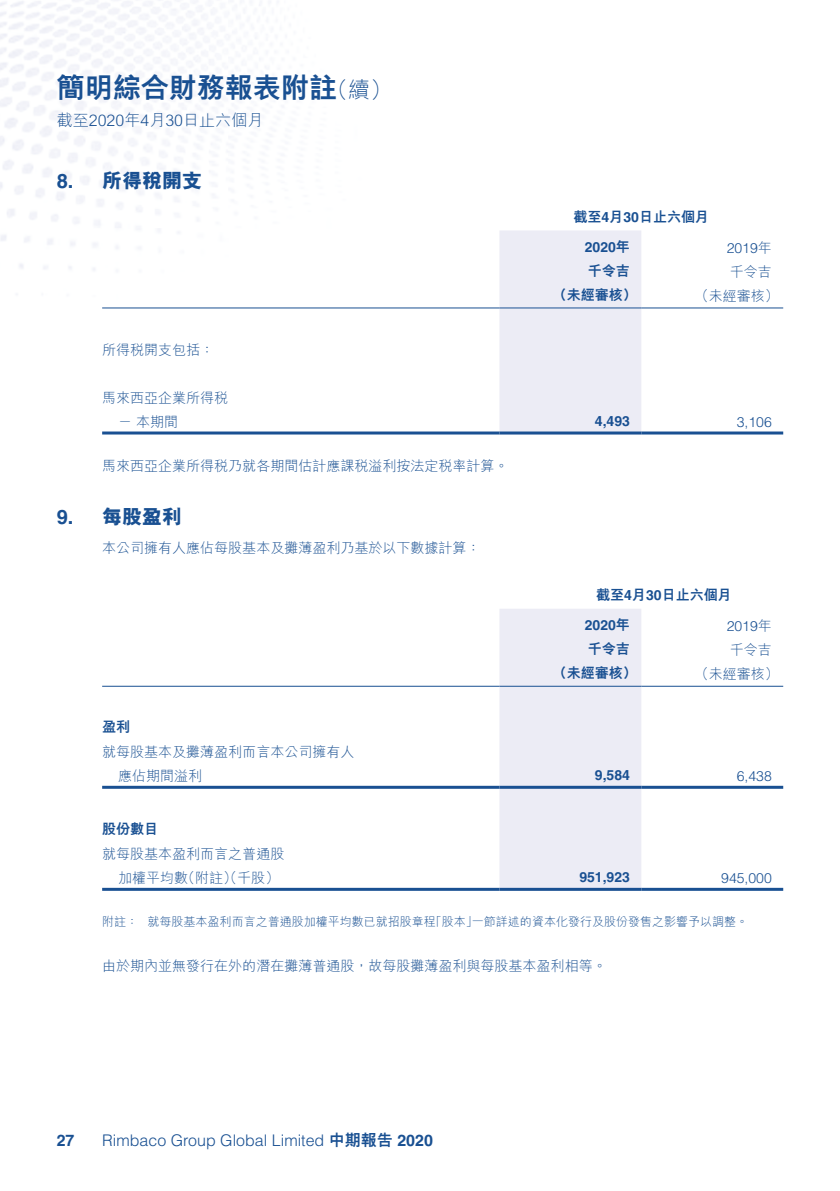
<style>
.page{position:relative;width:840px;height:1191px;background:#fff}
.page>*{position:absolute;margin:0;border:0;box-sizing:border-box;transform-origin:0 0}
.t1{font:800 28px "M Hei HK";color:#195092}
.t2{font:300 22px "M Hei HK";color:#195092}
.t3{font:800 20px "M Hei HK";color:#195092}
.t4{font:700 20px "Helvetica LT Std";color:#195092}
.t5{font:300 16px "Helvetica LT Std";color:#195092}
.t6{font:300 16px "M Hei HK";color:#195092}
.t7{font:700 16px "Helvetica LT Std";color:#195092}
.t8{font:300 14px "M Hei HK";color:#195092}
.t9{font:800 14px "M Hei HK";color:#195092}
.t10{font:300 14px "Helvetica LT Std";color:#195092}
.t11{font:700 14px "Helvetica LT Std";color:#195092}
.t12{font:300 12px "M Hei HK";color:#195092}
.s1{font-family:"Helvetica LT Std";font-weight:700}
.s2{font-family:"M Hei HK";font-weight:800}
.s3{font-family:"M Hei HK"}
.s4{font-weight:700}
</style>
<div class="page">
<img style="left:0;top:0;width:784px;height:891px">
<div style="left:499px;top:230px;width:142px;height:201px;background:#ececf5"></div>
<hr style="left:102px;top:307px;width:397px;height:1px;background:#195092">
<hr style="left:499px;top:307px;width:142px;height:1px;background:#195092">
<hr style="left:641px;top:307px;width:141px;height:1px;background:#195092">
<hr style="left:102px;top:431px;width:397px;height:3px;background:#195092">
<hr style="left:499px;top:431px;width:142px;height:3px;background:#195092">
<hr style="left:641px;top:431px;width:141px;height:3px;background:#195092">
<div style="left:499px;top:609px;width:142px;height:279px;background:#ececf5"></div>
<hr style="left:102px;top:686px;width:397px;height:1px;background:#195092">
<hr style="left:499px;top:686px;width:142px;height:1px;background:#195092">
<hr style="left:641px;top:686px;width:141px;height:1px;background:#195092">
<hr style="left:102px;top:786px;width:397px;height:3px;background:#195092">
<hr style="left:499px;top:786px;width:142px;height:3px;background:#195092">
<hr style="left:641px;top:786px;width:141px;height:3px;background:#195092">
<hr style="left:102px;top:888px;width:397px;height:3px;background:#195092">
<hr style="left:499px;top:888px;width:142px;height:3px;background:#195092">
<hr style="left:641px;top:888px;width:141px;height:3px;background:#195092">
<h1 class="t1" style="left:57px;top:74px;width:281px">簡明綜合財務報表附註</h1>
<p class="t6" style="left:57px;top:112px;width:208px">截至2020年月4 30日止六個月</p>
<h2 class="t2" style="left:326px;top:79px;width:67px">（續(</h2>
<h3 class="t4" style="left:57px;top:169px;width:18px">8.</h3>
<h3 class="t4" style="left:57px;top:505px;width:18px">9.</h3>
<h3 class="t3" style="left:102px;top:171px;width:101px">所得稅開支</h3>
<p class="t8" style="left:102px;top:342px;width:113px">所得稅開支包括：</p>
<p class="t8" style="left:102px;top:390px;width:127px">馬來西亞企業所得稅</p>
<p class="t8" style="left:118px;top:414px;width:61px">－本期間</p>
<p class="t8" style="left:102px;top:459px;width:407px">馬來西亞企業所得稅乃就各期間估計應課稅溢利按法定稅率計算。</p>
<h3 class="t3" style="left:102px;top:507px;width:81px">每股盈利</h3>
<p class="t8" style="left:102px;top:541px;width:380px">本公司擁有人應佔每股基本及攤薄盈利乃基於以下數據計算：</p>
<p class="t9" style="left:102px;top:719px;width:29px">盈利</p>
<p class="t8" style="left:102px;top:744px;width:253px">就每股基本及攤薄盈利而言本公司擁有人</p>
<p class="t8" style="left:118px;top:768px;width:85px">應佔期間溢利</p>
<p class="t9" style="left:102px;top:821px;width:57px">股份數目</p>
<p class="t8" style="left:102px;top:846px;width:183px">就每股基本盈利而言之普通股</p>
<p class="t8" style="left:181px;top:870px;width:99px">（附註）（千股(</p>
<p class="t8" style="left:118px;top:870px;width:71px">加權平均數</p>
<p class="t9" style="left:573px;top:210px;width:137px">截至月<span class="s1">4 30</span>日止六個月</p>
<p class="t11" style="left:584px;top:238px;width:47px">2020<span class="s2">年</span></p>
<p class="t9" style="left:587px;top:263px;width:43px">千令吉</p>
<p class="t10" style="left:726px;top:239px;width:47px">2019<span class="s3">年</span></p>
<p class="t8" style="left:729px;top:264px;width:43px">千令吉</p>
<p class="t9" style="left:552px;top:287px;width:85px">（未經審核）</p>
<p class="t11" style="left:594px;top:412px;width:37px">4,493</p>
<p class="t8" style="left:694px;top:288px;width:85px">（未經審核(</p>
<p class="t10" style="left:736px;top:413px;width:37px">3,106</p>
<p class="t9" style="left:596px;top:588px;width:137px">截至月<span class="s1">4 30</span>日止六個月</p>
<p class="t10" style="left:726px;top:617px;width:47px">2019<span class="s3">年</span></p>
<p class="t11" style="left:584px;top:616px;width:47px">2020<span class="s2">年</span></p>
<p class="t9" style="left:587px;top:641px;width:43px">千令吉</p>
<p class="t8" style="left:729px;top:642px;width:43px">千令吉</p>
<p class="t9" style="left:552px;top:665px;width:85px">（未經審核）</p>
<p class="t8" style="left:694px;top:666px;width:85px">（未經審核(</p>
<p class="t11" style="left:594px;top:766px;width:37px">9,584</p>
<p class="t10" style="left:736px;top:767px;width:37px">6,438</p>
<p class="t11" style="left:579px;top:868px;width:52px">951,923</p>
<p class="t10" style="left:720px;top:869px;width:52px">945,000</p>
<p class="t12" style="left:102px;top:915px;width:37px">附註：</p>
<p class="t8" style="left:102px;top:959px;width:505px">由於期內並無發行在外的潛在攤薄普通股，故每股攤薄盈利與每股基本盈利相等。</p>
<p class="t12" style="left:147px;top:915px;width:289px">就每股基本盈利而言之普通股加權平均數已就招股章程</p>
<p class="t12" style="left:471px;top:915px;width:278px">一節詳述的資本化發行及股份發售之影響予以調整。</p>
<p class="t12" style="left:429px;top:915px;width:49px">「股本」</p>
<p class="t7" style="left:57px;top:1130px;width:19px">27</p>
<p class="t5" style="left:102px;top:1130px;width:332px">Rimbaco Group Global Limited <span class="s2">中期報告</span> <span class="s4">2020</span></p>
</div>
